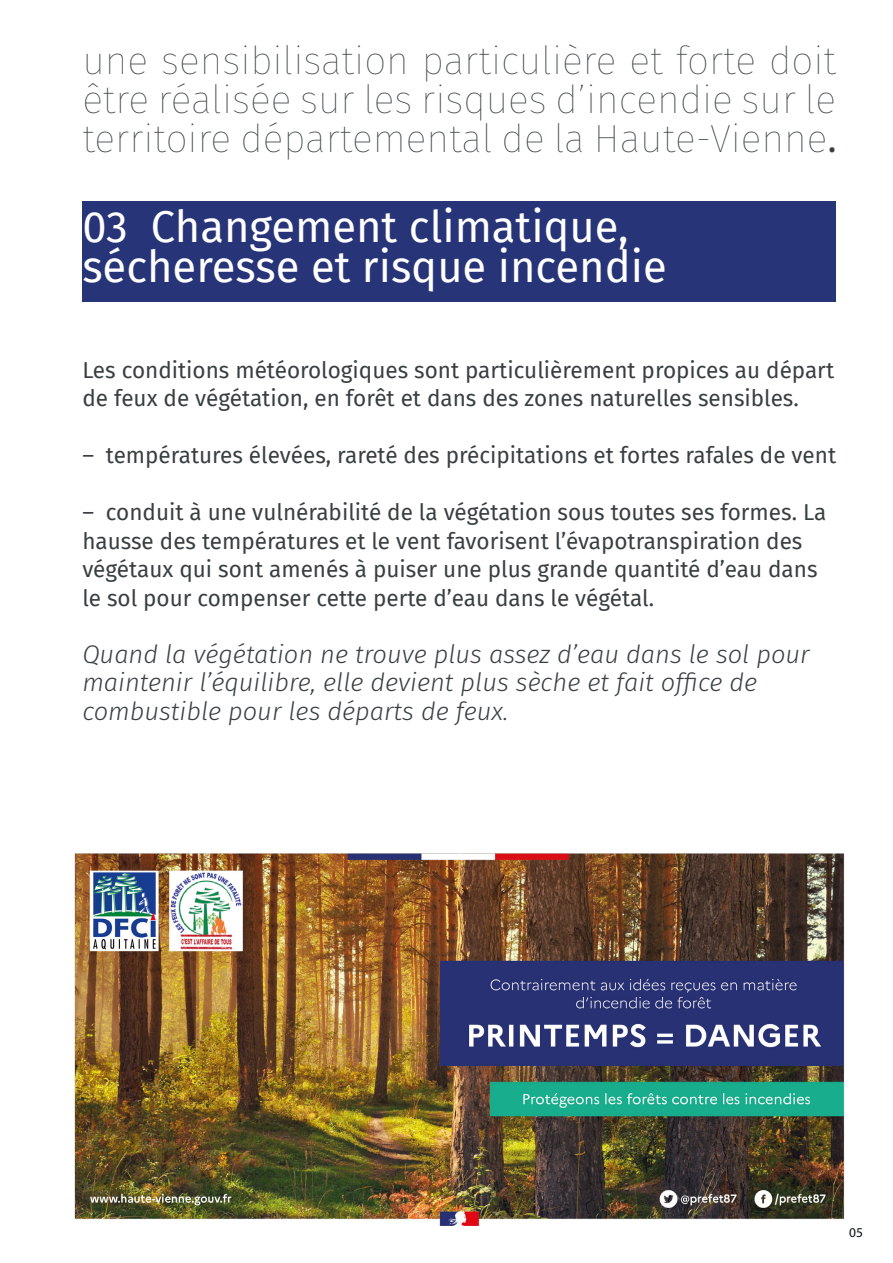
<style>
.page{position:relative;width:893px;height:1263px;background:#fff}
.page>*{position:absolute;margin:0;border:0;box-sizing:border-box;transform-origin:0 0}
.Heading_1_-_Align_Le{font:43.5px/40.5px "Fira Sans";color:#fff}
.Heading_1_-_Align_Le-2{font:100 39px/39px "Fira Sans";color:#393f41;text-align:justify}
.Subheading_2_-_Align{font:italic 300 25.5px/28.5px "Fira Sans";color:#393f41}
.Subheading_2_-_Align-2{font:22.5px/28.5px "Fira Sans";color:#393f41}
.t1{font:13.5px "Myriad Pro";color:#0b0e11}
.s1{font-family:"Myriad Pro";font-weight:400;font-size:42px}
</style>
<div class="page">
<img style="left:74px;top:853px;width:771px;height:373px">
<div style="left:82px;top:201px;width:754px;height:101px;background:#273478"></div>
<p class="Heading_1_-_Align_Le-2" style="left:82px;top:41px;width:755px">une sensibilisation particulière et forte doit être réalisée sur les risques d’incendie sur le territoire départemental de la Haute-Vienne<span class="s1">.</span></p>
<p class="Heading_1_-_Align_Le" style="left:82px;top:205px;width:586px">03 Changement climatique, sécheresse et risque incendie</p>
<p class="Subheading_2_-_Align-2" style="left:82px;top:355px;width:753px">Les conditions météorologiques sont particulièrement propices au départ de feux de végétation, en forêt et dans des zones naturelles sensibles.</p>
<p class="Subheading_2_-_Align-2" style="left:82px;top:440px;width:755px">– températures élevées, rareté des précipitations et fortes rafales de vent</p>
<p class="Subheading_2_-_Align-2" style="left:82px;top:497px;width:745px">– conduit à une vulnérabilité de la végétation sous toutes ses formes. La hausse des températures et le vent favorisent l’évapotranspiration des végétaux qui sont amenés à puiser une plus grande quantité d’eau dans le sol pour compenser cette perte d’eau dans le végétal.</p>
<p class="Subheading_2_-_Align" style="left:82px;top:639px;width:729px">Quand la végétation ne trouve plus assez d’eau dans le sol pour maintenir l’équilibre, elle devient plus sèche et fait office de combustible pour les départs de feux.</p>
<p class="t1" style="left:849px;top:1224px;width:15px">05</p>
</div>
